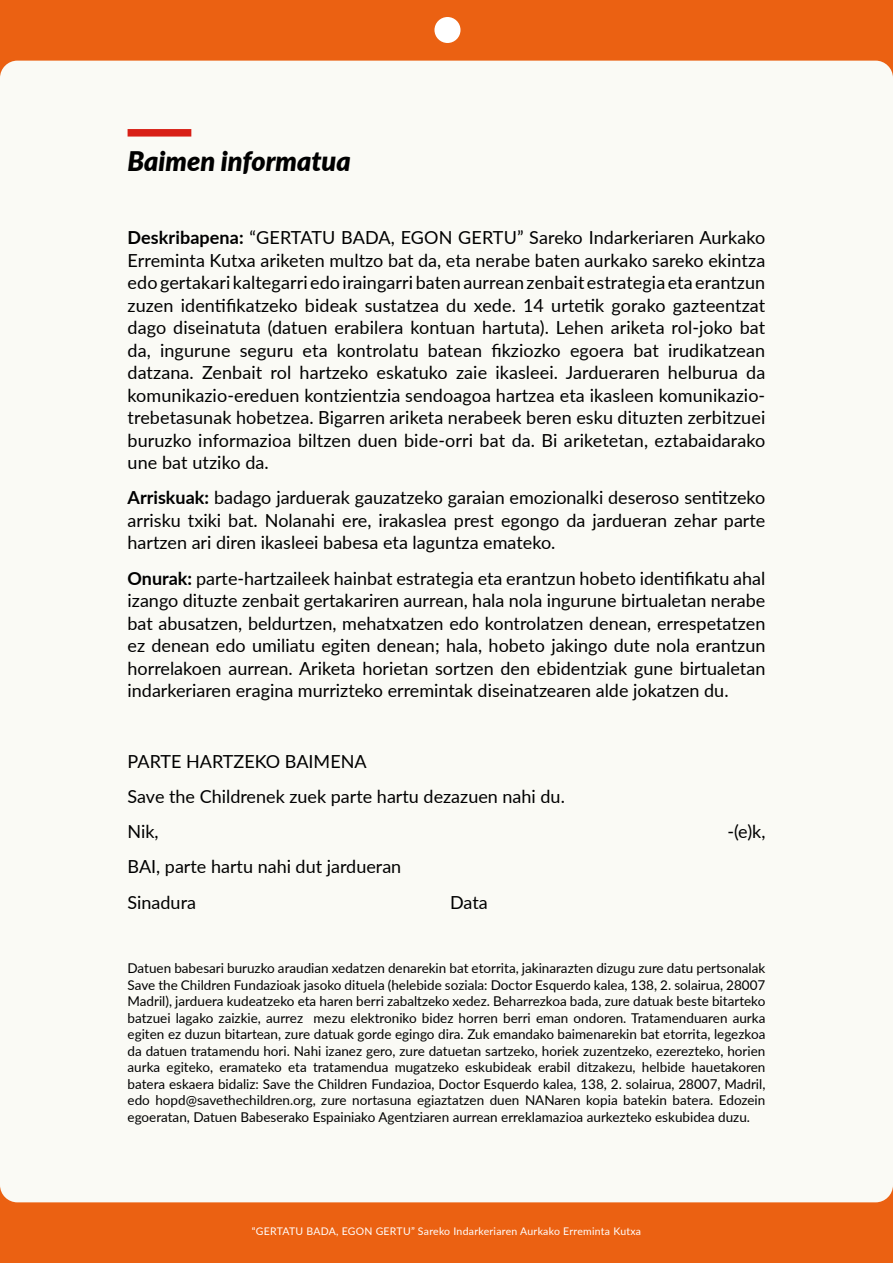
<style>
.page{position:relative;width:893px;height:1263px;background:#fff}
.page>*{position:absolute;margin:0;border:0;box-sizing:border-box;transform-origin:0 0}
.t1{font:italic 900 27px "Lato";color:#000}
.BobyCopy{font:18px/22.5px "Lato";color:#000;text-align:justify}
.Nota_al_pie{font:13.5px/16.5px "Lato";color:#000;text-align:justify}
.t2{font:10.5px "Lato";letter-spacing:.025em;color:#fff}
.s1{font-weight:700}
</style>
<div class="page">
<div style="left:0;top:0;width:893px;height:1260px;background:#fafaf5"></div>
<svg style="left:0;top:0;width:893px;height:77px;fill:#eb6112"></svg>
<div style="left:434px;top:17px;width:26px;height:26px;background:#fff;border-radius:50%"></div>
<svg style="left:0;top:1186px;width:893px;height:77px;fill:#eb6112"></svg>
<div style="left:128px;top:129px;width:63px;height:8px;background:#d81f16"></div>
<h1 class="t1" style="left:128px;top:140px;width:225px">Baimen informatua</h1>
<p class="BobyCopy" style="left:128px;top:226px;width:639px"><span class="s1">Deskribapena:</span> “GERTATU BADA, EGON GERTU” Sareko Indarkeriaren Aurkako Erreminta Kutxa ariketen multzo bat da, eta nerabe baten aurkako sareko ekintza edo gertakari kaltegarri edo iraingarri baten aurrean zenbait estrategia eta erantzun zuzen identifikatzeko bideak sustatzea du xede. 14 urtetik gorako gazteentzat dago diseinatuta (datuen erabilera kontuan hartuta). Lehen ariketa rol-joko bat da, ingurune seguru eta kontrolatu batean fikziozko egoera bat irudikatzean datzana. Zenbait rol hartzeko eskatuko zaie ikasleei. Jardueraren helburua da komunikazio-ereduen kontzientzia sendoagoa hartzea eta ikasleen komunikazio&shy;trebetasunak hobetzea. Bigarren ariketa nerabeek beren esku dituzten zerbitzuei buruzko informazioa biltzen duen bide-orri bat da. Bi ariketetan, eztabaidarako une bat utziko da.</p>
<p class="BobyCopy" style="left:128px;top:486px;width:639px"><span class="s1">Arriskuak:</span> badago jarduerak gauzatzeko garaian emozionalki deseroso sentitzeko arrisku txiki bat. Nolanahi ere, irakaslea prest egongo da jardueran zehar parte hartzen ari diren ikasleei babesa eta laguntza emateko.</p>
<p class="BobyCopy" style="left:128px;top:566px;width:639px"><span class="s1">Onurak:</span> parte-hartzaileek hainbat estrategia eta erantzun hobeto identifikatu ahal izango dituzte zenbait gertakariren aurrean, hala nola ingurune birtualetan nerabe bat abusatzen, beldurtzen, mehatxatzen edo kontrolatzen denean, errespetatzen ez denean edo umiliatu egiten denean; hala, hobeto jakingo dute nola erantzun horrelakoen aurrean. Ariketa horietan sortzen den ebidentziak gune birtualetan indarkeriaren eragina murrizteko erremintak diseinatzearen alde jokatzen du.</p>
<p class="BobyCopy" style="left:128px;top:749px;width:241px">PARTE HARTZEKO BAIMENA</p>
<p class="BobyCopy" style="left:128px;top:784px;width:439px">Save the Childrenek zuek parte hartu dezazuen nahi du.</p>
<p class="BobyCopy" style="left:128px;top:820px;width:33px">Nik,</p>
<p class="BobyCopy" style="left:727px;top:820px;width:40px">-(e)k,</p>
<p class="BobyCopy" style="left:128px;top:855px;width:275px">BAI, parte hartu nahi dut jardueran</p>
<p class="BobyCopy" style="left:128px;top:890px;width:70px">Sinadura</p>
<p class="BobyCopy" style="left:450px;top:890px;width:39px">Data</p>
<p class="Nota_al_pie" style="left:128px;top:959px;width:639px">Datuen babesari buruzko araudian xedatzen denarekin bat etorrita, jakinarazten dizugu zure datu pertsonalak Save the Children Fundazioak jasoko dituela (helebide soziala: Doctor Esquerdo kalea, 138, 2. solairua, 28007<br>Madril), jarduera kudeatzeko eta haren berri zabaltzeko xedez. Beharrezkoa bada, zure datuak beste bitarteko batzuei lagako zaizkie, aurrez mezu elektroniko bidez horren berri eman ondoren. Tratamenduaren aurka egiten ez duzun bitartean, zure datuak gorde egingo dira. Zuk emandako baimenarekin bat etorrita, legezkoa da datuen tratamendu hori. Nahi izanez gero, zure datuetan sartzeko, horiek zuzentzeko, ezerezteko, horien aurka egiteko, eramateko eta tratamendua mugatzeko eskubideak erabil ditzakezu, helbide hauetakoren batera eskaera bidaliz: Save the Children Fundazioa, Doctor Esquerdo kalea, 138, 2. solairua, 28007, Madril, edo hopd@savethechildren.org, zure nortasuna egiaztatzen duen NANaren kopia batekin batera. Edozein egoeratan, Datuen Babeserako Espainiako Agentziaren aurrean erreklamazioa aurkezteko eskubidea duzu.</p>
<p class="t2" style="left:252px;top:1224px;width:391px">“GERTATU BADA, EGON GERTU” Sareko Indarkeriaren Aurkako Erreminta Kutxa</p>
</div>
